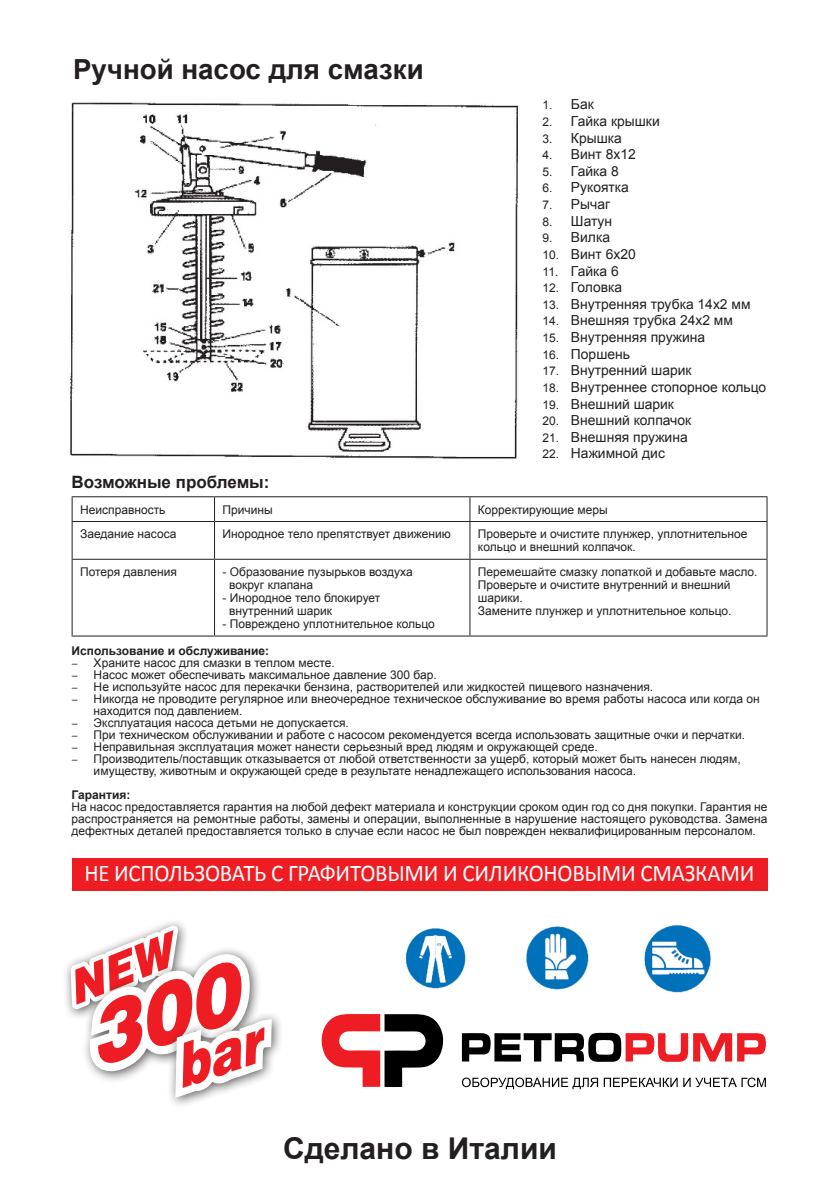
<style>
.page{position:relative;width:840px;height:1191px;background:#fff}
.page>*{position:absolute;margin:0;border:0;box-sizing:border-box;transform-origin:0 0}
.Другое{font:700 30px "Arial";color:#231f20}
.Заголовок__1{font:700 27.6px "Arial";color:#231f20}
.t1{font:24px "Calibri";letter-spacing:-.01em;color:#fff;scale:.95 1}
.Заголовок__1-2{font:700 17px "Arial";color:#231f20}
.t2{font:13.8px "Arial";color:#231f20}
.Основной_текст1{font:12px/12px "Arial";color:#231f20;text-align:justify}
.Другое-2{font:12px/13px "Arial";color:#231f20}
.Заголовок__2{font:700 12px "Arial";color:#231f20}
.Основной_текст1-2{font:700 12px "Arial";color:#231f20}
.s1{font-size:12px}
</style>
<div class="page">
<svg style="left:73px;top:497px;width:693px;height:138px"></svg>
<svg style="left:766px;top:497px;width:1px;height:24px"></svg>
<hr style="left:766px;top:522px;width:1px;height:37px;background:#231f20">
<hr style="left:72px;top:496px;width:142px;height:1px;background:#231f20">
<hr style="left:214px;top:496px;width:255px;height:1px;background:#231f20">
<hr style="left:469px;top:496px;width:298px;height:1px;background:#231f20">
<hr style="left:72px;top:521px;width:142px;height:1px;background:#231f20">
<hr style="left:214px;top:521px;width:255px;height:1px;background:#231f20">
<hr style="left:469px;top:521px;width:298px;height:1px;background:#231f20">
<hr style="left:72px;top:559px;width:142px;height:1px;background:#231f20">
<hr style="left:214px;top:559px;width:255px;height:1px;background:#231f20">
<hr style="left:469px;top:559px;width:298px;height:1px;background:#231f20">
<hr style="left:72px;top:635px;width:142px;height:1px;background:#231f20">
<hr style="left:214px;top:635px;width:255px;height:1px;background:#231f20">
<hr style="left:469px;top:635px;width:298px;height:1px;background:#231f20">
<svg style="left:72px;top:497px;width:1px;height:24px"></svg>
<svg style="left:469px;top:497px;width:1px;height:24px"></svg>
<hr style="left:72px;top:522px;width:1px;height:37px;background:#231f20">
<hr style="left:469px;top:522px;width:1px;height:37px;background:#231f20">
<hr style="left:72px;top:560px;width:1px;height:75px;background:#231f20">
<hr style="left:469px;top:560px;width:1px;height:75px;background:#231f20">
<hr style="left:766px;top:560px;width:1px;height:75px;background:#231f20">
<svg style="left:168px;top:496px;width:57px;height:141px"></svg>
<div style="left:72px;top:858px;width:695px;height:32px;background:#ee1d23"></div>
<img style="left:70px;top:102px;width:449px;height:357px">
<svg style="left:321px;top:1014px;width:123px;height:73px"></svg>
<svg style="left:461px;top:1032px;width:304px;height:29px"></svg>
<svg style="left:461px;top:1077px;width:136px;height:12px"></svg>
<svg style="left:603px;top:1077px;width:74px;height:10px"></svg>
<svg style="left:683px;top:1077px;width:82px;height:10px"></svg>
<img style="left:406px;top:925px;width:305px;height:68px">
<svg style="left:66px;top:890px;width:215px;height:215px"></svg>
<p class="Заголовок__1" style="left:73px;top:51px;width:352px">Pучной насос для смазки</p>
<p class="t2" style="left:542px;top:95px;width:53px"><span class="s1">1.</span> Бак</p>
<p class="t2" style="left:542px;top:112px;width:119px"><span class="s1">2.</span> Гайка крышки</p>
<p class="t2" style="left:542px;top:129px;width:81px"><span class="s1">3.</span> Крышка</p>
<p class="t2" style="left:542px;top:145px;width:95px"><span class="s1">4.</span> Винт 8х12</p>
<p class="t2" style="left:542px;top:162px;width:78px"><span class="s1">5.</span> Гайка 8</p>
<p class="t2" style="left:542px;top:179px;width:88px"><span class="s1">6.</span> Рукоятка</p>
<p class="t2" style="left:542px;top:195px;width:69px"><span class="s1">7.</span> Рычаг</p>
<p class="t2" style="left:542px;top:212px;width:71px"><span class="s1">8.</span> Шатун</p>
<p class="t2" style="left:542px;top:228px;width:69px"><span class="s1">9.</span> Вилка</p>
<p class="t2" style="left:542px;top:245px;width:95px"><span class="s1">10.</span> Винт 6x20</p>
<p class="t2" style="left:542px;top:262px;width:78px"><span class="s1">11.</span> Гайка 6</p>
<p class="t2" style="left:542px;top:278px;width:81px"><span class="s1">12.</span> Головка</p>
<p class="t2" style="left:542px;top:295px;width:209px"><span class="s1">13.</span> Внутренняя трубка 14х2 мм</p>
<p class="t2" style="left:542px;top:311px;width:192px"><span class="s1">14.</span> Внешняя трубка 24х2 мм</p>
<p class="t2" style="left:542px;top:328px;width:164px"><span class="s1">15.</span> Внутренняя пружина</p>
<p class="t2" style="left:542px;top:345px;width:89px"><span class="s1">16.</span> Поршень</p>
<p class="t2" style="left:542px;top:361px;width:150px"><span class="s1">17.</span> Внутренний шарик</p>
<p class="t2" style="left:542px;top:378px;width:225px"><span class="s1">18.</span> Внутреннее стопорное кольцо</p>
<p class="t2" style="left:542px;top:395px;width:133px"><span class="s1">19.</span> Внешний шарик</p>
<p class="t2" style="left:542px;top:411px;width:150px"><span class="s1">20.</span> Внешний колпачок</p>
<p class="t2" style="left:542px;top:428px;width:147px"><span class="s1">21.</span> Внешняя пружина</p>
<p class="t2" style="left:542px;top:444px;width:124px"><span class="s1">22.</span> Нажимной дис</p>
<p class="Заголовок__1-2" style="left:72px;top:471px;width:199px">Возможные проблемы:</p>
<p class="Другое-2" style="left:80px;top:503px;width:87px">Неисправность</p>
<p class="Другое-2" style="left:222px;top:503px;width:52px">Причины</p>
<p class="Другое-2" style="left:477px;top:503px;width:131px">Корректирующие меры</p>
<p class="Другое-2" style="left:80px;top:527px;width:98px">Заедание насоса</p>
<p class="Другое-2" style="left:222px;top:527px;width:229px">Инородное тело препятствует движению</p>
<p class="Другое-2" style="left:477px;top:527px;width:271px">Проверьте и очистите плунжер, уплотнительное кольцо и внешний колпачок.</p>
<p class="Другое-2" style="left:80px;top:565px;width:98px">Потеря давления</p>
<p class="Другое-2" style="left:222px;top:565px;width:191px">- Образование пузырьков воздуха</p>
<p class="Другое-2" style="left:229px;top:578px;width:85px">вокруг клапана</p>
<p class="Другое-2" style="left:222px;top:591px;width:159px">- Инородное тело блокирует</p>
<p class="Другое-2" style="left:229px;top:604px;width:104px">внутренний шарик</p>
<p class="Другое-2" style="left:222px;top:617px;width:214px">- Повреждено уплотнительное кольцо</p>
<p class="Другое-2" style="left:477px;top:565px;width:281px">Перемешайте смазку лопаткой и добавьте масло.</p>
<p class="Другое-2" style="left:477px;top:578px;width:254px">Проверьте и очистите внутренний и внешний шарики.</p>
<p class="Другое-2" style="left:477px;top:604px;width:255px">Замените плунжер и уплотнительное кольцо.</p>
<p class="Заголовок__2" style="left:72px;top:642px;width:199px">Использование и обслуживание:</p>
<p class="Основной_текст1" style="left:94px;top:657px;width:242px">Храните насос для смазки в теплом месте.</p>
<p class="Основной_текст1" style="left:94px;top:669px;width:344px">Насос может обеспечивать максимальное давление 300 бар.</p>
<p class="Основной_текст1" style="left:94px;top:681px;width:560px">Не используйте насос для перекачки бензина, растворителей или жидкостей пищевого назначения.</p>
<p class="Основной_текст1" style="left:94px;top:693px;width:667px">Никогда не проводите регулярное или внеочередное техническое обслуживание во время работы насоса или когда он</p>
<p class="Основной_текст1" style="left:94px;top:705px;width:150px">находится под давлением.</p>
<p class="Основной_текст1" style="left:94px;top:717px;width:256px">Эксплуатация насоса детьми не допускается.</p>
<p class="Основной_текст1" style="left:94px;top:729px;width:652px">При техническом обслуживании и работе с насосом рекомендуется всегда использовать защитные очки и перчатки.</p>
<p class="Основной_текст1" style="left:94px;top:741px;width:505px">Неправильная эксплуатация может нанести серьезный вред людям и окружающей среде.</p>
<p class="Основной_текст1" style="left:94px;top:753px;width:648px">Производитель/поставщик отказывается от любой ответственности за ущерб, который может быть нанесен людям,</p>
<p class="Основной_текст1" style="left:94px;top:765px;width:543px">имуществу, животным и окружающей среде в результате ненадлежащего использования насоса.</p>
<p class="Основной_текст1-2" style="left:72px;top:786px;width:60px">Гарантия:</p>
<p class="Основной_текст1" style="left:72px;top:801px;width:697px">На насос предоставляется гарантия на любой дефект материала и конструкции сроком один год со дня покупки. Гарантия не распространяется на ремонтные работы, замены и операции, выполненные в нарушение настоящего руководства. Замена дефектных деталей предоставляется только в случае если насос не был поврежден неквалифицированным персоналом.</p>
<p class="t1" style="left:84px;top:858px;width:706px">НЕ ИСПОЛЬЗОВАТЬ С ГРАФИТОВЫМИ И СИЛИКОНОВЫМИ СМАЗКАМИ</p>
<p class="Другое" style="left:283px;top:1128px;width:275px">Сделано в Италии</p>
</div>
